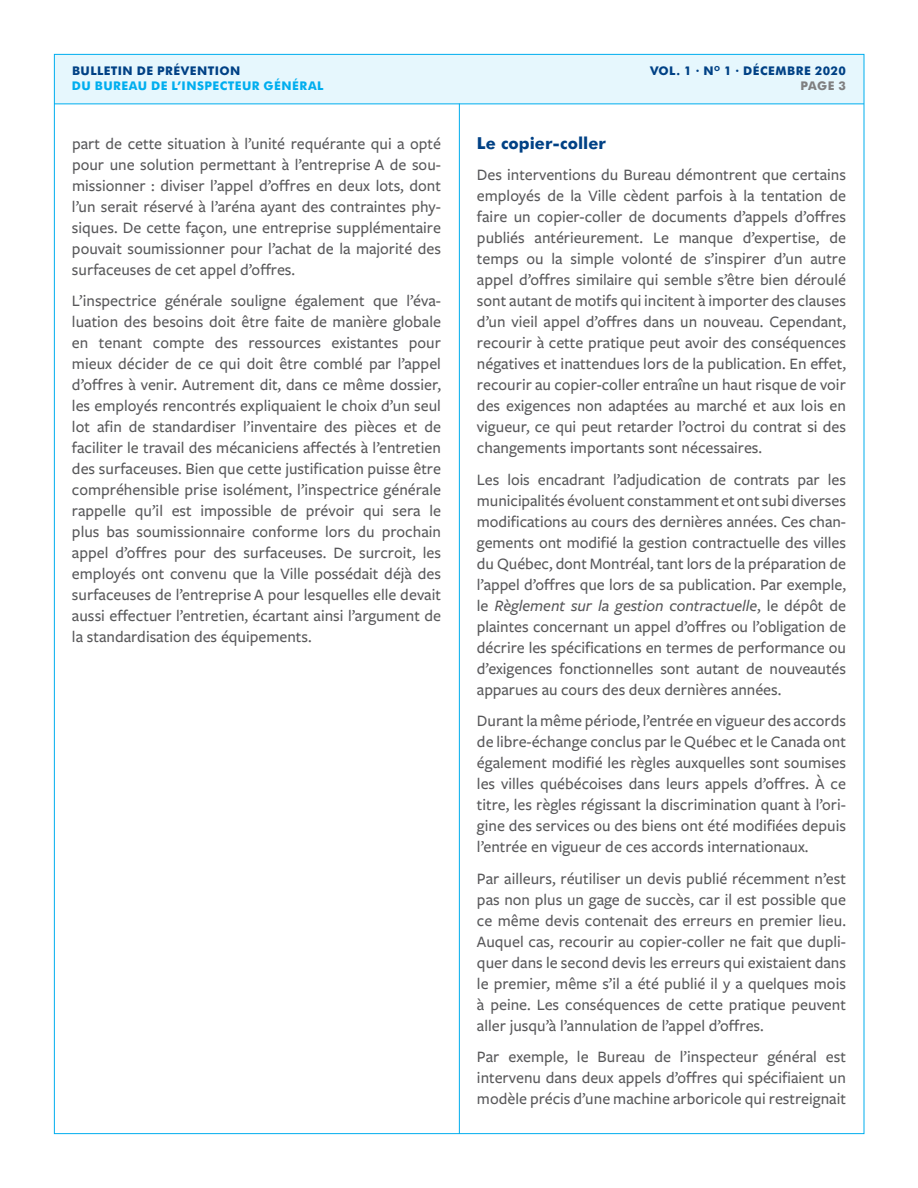
<style>
.page{position:relative;width:918px;height:1188px;background:#fff}
.page>*{position:absolute;margin:0;border:0;box-sizing:border-box;transform-origin:0 0}
.t1{font:500 16.5px/21px "Freight Sans Pro";color:#58585a;text-align:justify}
.t2{font:700 16.5px "Futura BT";color:#004185}
.t3{font:700 12px "Futura BT";letter-spacing:.035em;color:#004185}
.t4{font:700 12px "Futura BT";letter-spacing:.04em;color:#00aeef}
.t5{font:700 12px "Futura BT";color:#7f7f80}
.s1{font-style:italic}
</style>
<div class="page">
<div style="left:54px;top:54px;width:810px;height:50px;background:#e6f7fd"></div>
<hr style="left:459px;top:104px;width:1px;height:1030px;background:#00aeef">
<hr style="left:54px;top:104px;width:810px;height:1px;background:#00aeef">
<p class="t3" style="left:72px;top:64px;width:170px">BULLETIN DE PRÉVENTION</p>
<p class="t3" style="left:650px;top:64px;width:197px">VOL. 1 · N<sup>O</sup> 1 · DÉCEMBRE 2020</p>
<p class="t4" style="left:72px;top:79px;width:253px">DU BUREAU DE L’INSPECTEUR GÉNÉRAL</p>
<p class="t5" style="left:801px;top:79px;width:47px">PAGE 3</p>
<p class="t1" style="left:72px;top:132px;width:371px">part de cette situation à l’unité requérante qui a opté pour une solution permettant à l’entreprise A de sou&shy;missionner : diviser l’appel d’offres en deux lots, dont l’un serait réservé à l’aréna ayant des contraintes phy&shy;siques. De cette façon, une entreprise supplémentaire pouvait soumissionner pour l’achat de la majorité des surfaceuses de cet appel d’offres.</p>
<p class="t1" style="left:72px;top:290px;width:371px">L’inspectrice générale souligne également que l’éva&shy;luation des besoins doit être faite de manière globale en tenant compte des ressources existantes pour mieux décider de ce qui doit être comblé par l’appel d’offres à venir. Autrement dit, dans ce même dossier, les employés rencontrés expliquaient le choix d’un seul lot afin de standardiser l’inventaire des pièces et de faciliter le travail des mécaniciens affectés à l’entretien des surfaceuses. Bien que cette justification puisse être compréhensible prise isolément, l’inspectrice générale rappelle qu’il est impossible de prévoir qui sera le plus bas soumissionnaire conforme lors du prochain appel d’offres pour des surfaceuses. De surcroit, les employés ont convenu que la Ville possédait déjà des surfaceuses de l’entreprise A pour lesquelles elle devait aussi effectuer l’entretien, écartant ainsi l’argument de la standardisation des équipements.</p>
<p class="t2" style="left:477px;top:133px;width:130px">Le copier-coller</p>
<p class="t1" style="left:477px;top:164px;width:371px">Des interventions du Bureau démontrent que certains employés de la Ville cèdent parfois à la tentation de faire un copier-coller de documents d’appels d’offres publiés antérieurement. Le manque d’expertise, de temps ou la simple volonté de s’inspirer d’un autre appel d’offres similaire qui semble s’être bien déroulé sont autant de motifs qui incitent à importer des clauses d’un vieil appel d’offres dans un nouveau. Cependant, recourir à cette pratique peut avoir des conséquences négatives et inattendues lors de la publication. En effet, recourir au copier-coller entraîne un haut risque de voir des exigences non adaptées au marché et aux lois en vigueur, ce qui peut retarder l’octroi du contrat si des changements importants sont nécessaires.</p>
<p class="t1" style="left:477px;top:468px;width:371px">Les lois encadrant l’adjudication de contrats par les municipalités évoluent constamment et ont subi diverses modifications au cours des dernières années. Ces chan&shy;gements ont modifié la gestion contractuelle des villes du Québec, dont Montréal, tant lors de la préparation de l’appel d’offres que lors de sa publication. Par exemple, le <span class="s1">Règlement sur la gestion contractuelle</span>, le dépôt de plaintes concernant un appel d’offres ou l’obligation de décrire les spécifications en termes de performance ou d’exigences fonctionnelles sont autant de nouveautés apparues au cours des deux dernières années.</p>
<p class="t1" style="left:477px;top:710px;width:371px">Durant la même période, l’entrée en vigueur des accords de libre-échange conclus par le Québec et le Canada ont également modifié les règles auxquelles sont soumises les villes québécoises dans leurs appels d’offres. À ce titre, les règles régissant la discrimination quant à l’ori&shy;gine des services ou des biens ont été modifiées depuis l’entrée en vigueur de ces accords internationaux.</p>
<p class="t1" style="left:477px;top:867px;width:371px">Par ailleurs, réutiliser un devis publié récemment n’est pas non plus un gage de succès, car il est possible que ce même devis contenait des erreurs en premier lieu.<br>Auquel cas, recourir au copier-coller ne fait que dupli&shy;quer dans le second devis les erreurs qui existaient dans le premier, même s’il a été publié il y a quelques mois à peine. Les conséquences de cette pratique peuvent aller jusqu’à l’annulation de l’appel d’offres.</p>
<p class="t1" style="left:477px;top:1046px;width:371px">Par exemple, le Bureau de l’inspecteur général est intervenu dans deux appels d’offres qui spécifiaient un modèle précis d’une machine arboricole qui restreignait</p>
</div>
